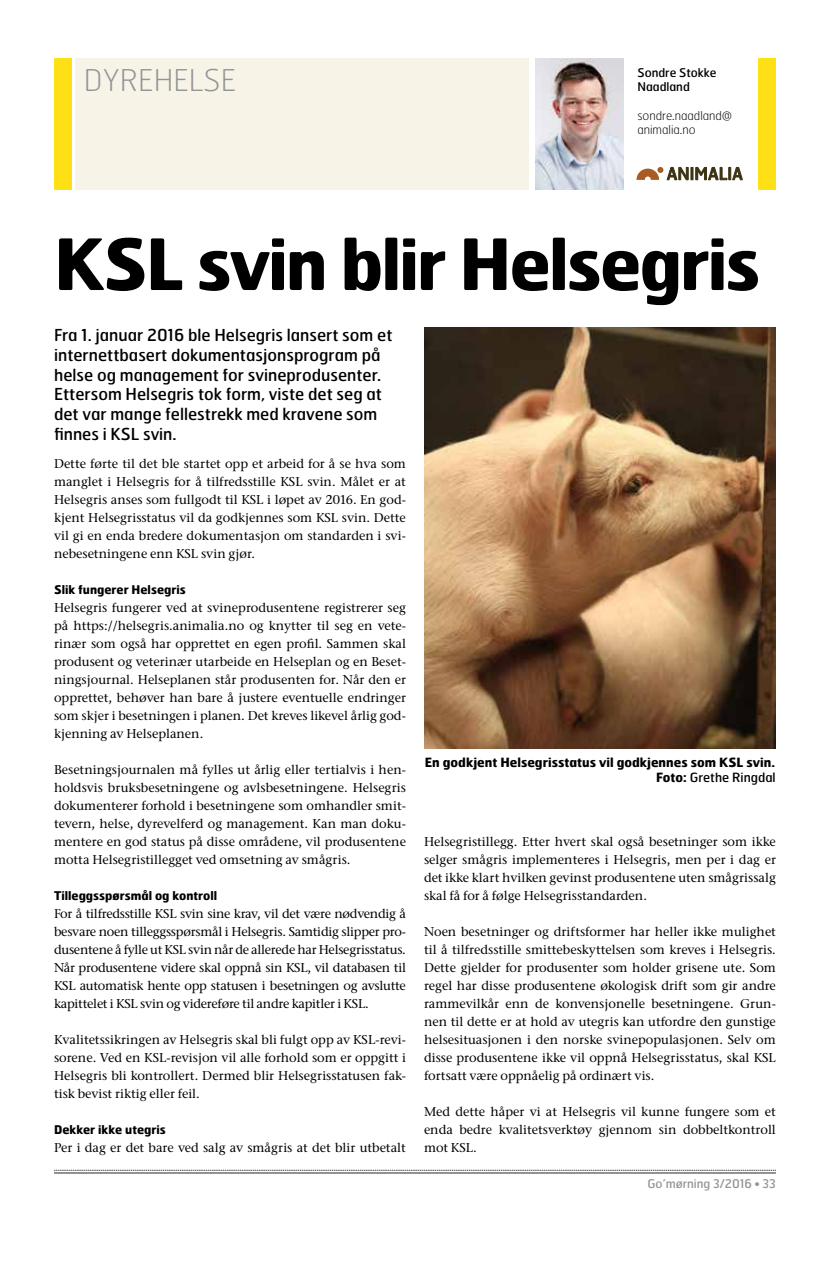
<style>
.page{position:relative;width:830px;height:1263px;background:#fff}
.page>*{position:absolute;margin:0;border:0;box-sizing:border-box;transform-origin:0 0}
.t1{font:700 70.5px "Hermes";letter-spacing:-.03em;color:#000}
.t2{font:100 30px "Hermes";color:#939598}
.t3{font:16.5px/19.8px "Hermes";color:#000}
.t4{font:500 12.75px/18px "Stone Ser ITC Std";color:#000;text-align:justify}
.t5{font:700 12.75px/15.3px "Hermes";color:#000;text-align:right}
.t6{font:700 12px "Hermes";color:#000}
.t7{font:100 12px/14.4px "Hermes";color:#000}
.t8{font:12px/14.4px "Hermes";color:#000}
.t9{font:12px "Hermes";color:#939598}
.s1{font-weight:400}
</style>
<div class="page">
<hr style="left:54px;top:1172px;width:721px;height:1px;background:#6d6e71">
<svg style="left:54px;top:1170px;width:721px;height:1px"></svg>
<div style="left:75px;top:58px;width:454px;height:131px;background:#f8f3e7"></div>
<div style="left:54px;top:58px;width:17px;height:131px;background:#ffe016"></div>
<div style="left:758px;top:58px;width:17px;height:131px;background:#ffe016"></div>
<svg style="left:636px;top:167px;width:106px;height:13px"></svg>
<img style="left:535px;top:58px;width:88px;height:131px">
<img style="left:424px;top:327px;width:351px;height:421px">
<h2 class="t2" style="left:84px;top:62px;width:54px">dyrehe</h2>
<h2 class="t2" style="left:189px;top:62px;width:31px">lse</h2>
<p class="t8" style="left:637px;top:65px;width:80px">Sondre Stokke<br>Naadland</p>
<p class="t7" style="left:637px;top:108px;width:96px">sondre.naadland@ animalia.no</p>
<h1 class="t1" style="left:54px;top:218px;width:707px">KSL svin blir Helsegris</h1>
<p class="t3" style="left:54px;top:325px;width:340px">Fra 1. januar 2016 ble Helsegris lansert som et internettbasert dokumentasjonsprogram på helse og management for svineprodusenter.<br>Ettersom Helsegris tok form, viste det seg at det var mange fellestrekk med kravene som finnes i KSL svin.</p>
<p class="t4" style="left:54px;top:455px;width:353px">Dette førte til det ble startet opp et arbeid for å se hva som manglet i Helsegris for å tilfredsstille KSL svin. Målet er at Helsegris anses som fullgodt til KSL i løpet av 2016. En god&shy;kjent Helsegrisstatus vil da godkjennes som KSL svin. Dette vil gi en enda bredere dokumentasjon om standarden i svi&shy;nebesetningene enn KSL svin gjør.</p>
<p class="t6" style="left:54px;top:582px;width:133px">Slik fungerer Helsegris</p>
<p class="t4" style="left:54px;top:599px;width:353px">Helsegris fungerer ved at svineprodusentene registrerer seg på https://helsegris.animalia.no og knytter til seg en vete&shy;rinær som også har opprettet en egen profil. Sammen skal produsent og veterinær utarbeide en Helseplan og en Beset&shy;ningsjournal. Helseplanen står produsenten for. Når den er opprettet, behøver han bare å justere eventuelle endringer som skjer i besetningen i planen. Det kreves likevel årlig god&shy;kjenning av Helseplanen.</p>
<p class="t4" style="left:54px;top:761px;width:353px">Besetningsjournalen må fylles ut årlig eller tertialvis i hen&shy;holdsvis bruksbesetningene og avlsbesetningene. Helsegris dokumenterer forhold i besetningene som omhandler smit&shy;tevern, helse, dyrevelferd og management. Kan man doku&shy;mentere en god status på disse områdene, vil produsentene motta Helsegristillegget ved omsetning av smågris.</p>
<p class="t6" style="left:54px;top:888px;width:165px">Tilleggsspørsmål og kontroll</p>
<p class="t4" style="left:54px;top:905px;width:353px">For å tilfredsstille KSL svin sine krav, vil det være nødvendig å besvare noen tilleggsspørsmål i Helsegris. Samtidig slipper pro&shy;dusentene å fylle ut KSL svin når de allerede har Helsegrisstatus.<br>Når produsentene videre skal oppnå sin KSL, vil databasen til KSL automatisk hente opp statusen i besetningen og avslutte kapittelet i KSL svin og videreføre til andre kapitler i KSL.</p>
<p class="t4" style="left:54px;top:1031px;width:353px">Kvalitetssikringen av Helsegris skal bli fulgt opp av KSL-revi&shy;sorene. Ved en KSL-revisjon vil alle forhold som er oppgitt i Helsegris bli kontrollert. Dermed blir Helsegrisstatusen fak&shy;tisk bevist riktig eller feil.</p>
<p class="t6" style="left:54px;top:1122px;width:113px">Dekker ikke utegris</p>
<p class="t4" style="left:54px;top:1139px;width:353px">Per i dag er det bare ved salg av smågris at det blir utbetalt</p>
<p class="t5" style="left:424px;top:754px;width:352px">En godkjent Helsegrisstatus vil godkjennes som KS L svin.<br>Foto: <span class="s1">Grethe Ringdal</span></p>
<p class="t4" style="left:424px;top:833px;width:353px">Helsegristillegg. Etter hvert skal også besetninger som ikke selger smågris implementeres i Helsegris, men per i dag er det ikke klart hvilken gevinst produsentene uten smågrissalg skal få for å følge Helsegrisstandarden.</p>
<p class="t4" style="left:424px;top:923px;width:353px">Noen besetninger og driftsformer har heller ikke mulighet til å tilfredsstille smittebeskyttelsen som kreves i Helsegris.<br>Dette gjelder for produsenter som holder grisene ute. Som regel har disse produsentene økologisk drift som gir andre rammevilkår enn de konvensjonelle besetningene. Grun&shy;nen til dette er at hold av utegris kan utfordre den gunstige helsesituasjonen i den norske svinepopulasjonen. Selv om disse produsentene ikke vil oppnå Helsegrisstatus, skal KSL fortsatt være oppnåelig på ordinært vis.</p>
<p class="t4" style="left:424px;top:1103px;width:353px">Med dette håper vi at Helsegris vil kunne fungere som et enda bedre kvalitetsverktøy gjennom sin dobbeltkontroll mot KSL.</p>
<p class="t9" style="left:647px;top:1176px;width:130px">Go’mørning 3/2016 • 33</p>
</div>
